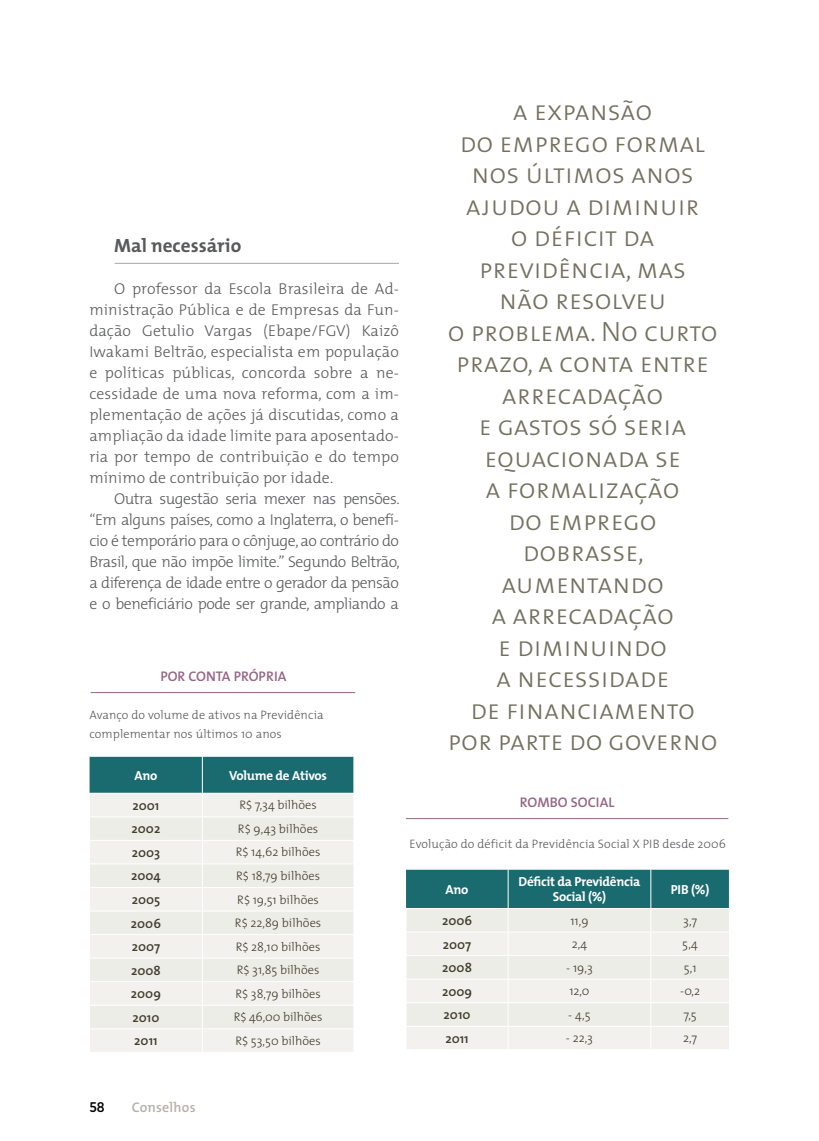
<style>
.page{position:relative;width:819px;height:1141px;background:#fff}
.page>*{position:absolute;margin:0;border:0;box-sizing:border-box;transform-origin:0 0}
.t1{font:28px/31.5px "The Mix Light Caps";color:#737260;text-align:center}
.t2{font:700 19.25px "The Mix";color:#58595b}
.t3{font:300 15.75px/21px "The Mix";letter-spacing:-.015em;color:#58595b;text-align:justify}
.t4{font:600 14px "The Mix";color:#946685}
.t5{font:600 14px "The Mix";letter-spacing:.01em;color:#b3b3a7}
.t6{font:500 14px "Gotham Narrow";color:#000}
.t7{font:600 13.12px "The Mix";color:#403e2e}
.t8{font:700 13.12px/15.8px "The Mix";letter-spacing:-.02em;color:#fff;text-align:center}
.t9{font:300 12.42px "The Mix";color:#403e2e}
.t10{font:300 12.25px/19.2px "The Mix";letter-spacing:.01em;color:#58595b}
</style>
<div class="page">
<hr style="left:91px;top:692px;width:264px;height:1px;background:#946685">
<hr style="left:406px;top:818px;width:322px;height:1px;background:#946685">
<svg style="left:89px;top:756px;width:265px;height:296px;background:#d6dfdc"></svg>
<hr style="left:202px;top:1028px;width:152px;height:1px;background:#fff">
<svg style="left:406px;top:869px;width:324px;height:180px;background:#c3d3d1"></svg>
<hr style="left:650px;top:1026px;width:79px;height:1px;background:#fff">
<hr style="left:115px;top:263px;width:284px;height:1px;background:#a7a9ac">
<p class="t2" style="left:114px;top:229px;width:129px">Mal necessário</p>
<p class="t3" style="left:89px;top:278px;width:311px;text-indent:25px">O professor da Escola Brasileira de Ad&shy;ministração Pública e de Empresas da Fun&shy;dação Getulio Vargas (Ebape/FGV) Kaizô Iwakami Beltrão, especialista em população e políticas públicas, concorda sobre a ne&shy;cessidade de uma nova reforma, com a im&shy;plementação de ações já discutidas, como a ampliação da idade limite para aposentado&shy;ria por tempo de contribuição e do tempo mínimo de contribuição por idade.</p>
<p class="t3" style="left:89px;top:488px;width:312px;text-indent:25px">Outra sugestão seria mexer nas pensões. “Em alguns países, como a Inglaterra, o benefí&shy;cio é temporário para o cônjuge, ao contrário do Brasil, que não impõe limite.” Segundo Beltrão, a diferença de idade entre o gerador da pensão e o beneficiário pode ser grande, ampliando a</p>
<p class="t4" style="left:160px;top:665px;width:126px">POR CONTA PRÓPRIA</p>
<p class="t10" style="left:89px;top:704px;width:236px">Avanço do volume de ativos na Previdência complementar nos últimos 10 anos</p>
<p class="t8" style="left:134px;top:767px;width:24px">Ano</p>
<p class="t8" style="left:229px;top:767px;width:99px">Volume de Ativos</p>
<p class="t7" style="left:132px;top:794px;width:28px">2001</p>
<p class="t9" style="left:239px;top:795px;width:79px">R$ 7,34 bilhões</p>
<p class="t7" style="left:132px;top:818px;width:30px">2002</p>
<p class="t9" style="left:238px;top:818px;width:82px">R$ 9,43 bilhões</p>
<p class="t7" style="left:132px;top:842px;width:30px">2003</p>
<p class="t9" style="left:236px;top:842px;width:86px">R$ 14,62 bilhões</p>
<p class="t7" style="left:131px;top:865px;width:31px">2004</p>
<p class="t9" style="left:236px;top:866px;width:85px">R$ 18,79 bilhões</p>
<p class="t7" style="left:132px;top:889px;width:30px">2005</p>
<p class="t9" style="left:237px;top:889px;width:83px">R$ 19,51 bilhões</p>
<p class="t7" style="left:131px;top:912px;width:32px">2006</p>
<p class="t9" style="left:235px;top:913px;width:88px">R$ 22,89 bilhões</p>
<p class="t7" style="left:132px;top:936px;width:30px">2007</p>
<p class="t9" style="left:236px;top:936px;width:86px">R$ 28,10 bilhões</p>
<p class="t7" style="left:131px;top:959px;width:31px">2008</p>
<p class="t9" style="left:237px;top:960px;width:84px">R$ 31,85 bilhões</p>
<p class="t7" style="left:131px;top:983px;width:32px">2009</p>
<p class="t9" style="left:235px;top:983px;width:87px">R$ 38,79 bilhões</p>
<p class="t7" style="left:132px;top:1006px;width:28px">2010</p>
<p class="t9" style="left:234px;top:1007px;width:90px">R$ 46,00 bilhões</p>
<p class="t7" style="left:134px;top:1030px;width:25px">2011</p>
<p class="t9" style="left:235px;top:1030px;width:87px">R$ 53,50 bilhões</p>
<p class="t1" style="left:447px;top:94px;width:271px">a expansão<br>do emprego formal nos últimos anos ajudou a diminuir<br>o déficit da previdência, mas<br>não resolveu<br>o problema. No curto prazo, a conta entre arrecadação<br>e gastos só seria equacionada se<br>a formalização<br>do emprego dobrasse, aumentando<br>a arrecadação<br>e diminuindo<br>a necessidade<br>de financiamento por parte do governo</p>
<p class="t4" style="left:520px;top:791px;width:11px">ROM</p>
<p class="t4" style="left:549px;top:791px;width:66px">BO SOCIAL</p>
<p class="t10" style="left:409px;top:834px;width:318px">Evolução do déficit da Previdência Social X PIB desde 2006</p>
<p class="t8" style="left:445px;top:881px;width:24px">Ano</p>
<p class="t8" style="left:518px;top:873px;width:123px">Déficit da Previdência<br>Social (%)</p>
<p class="t8" style="left:671px;top:881px;width:40px">PIB (%)</p>
<p class="t7" style="left:442px;top:910px;width:32px">2006</p>
<p class="t9" style="left:570px;top:910px;width:20px">11,9</p>
<p class="t9" style="left:683px;top:910px;width:15px">3,7</p>
<p class="t7" style="left:443px;top:933px;width:30px">2007</p>
<p class="t9" style="left:571px;top:934px;width:17px">2,4</p>
<p class="t9" style="left:682px;top:934px;width:17px">5,4</p>
<p class="t7" style="left:442px;top:957px;width:31px">2008</p>
<p class="t9" style="left:566px;top:957px;width:28px">- 19,3</p>
<p class="t9" style="left:683px;top:957px;width:14px">5,1</p>
<p class="t7" style="left:442px;top:980px;width:32px">2009</p>
<p class="t9" style="left:569px;top:981px;width:22px">12,0</p>
<p class="t9" style="left:680px;top:981px;width:22px">-0,2</p>
<p class="t7" style="left:443px;top:1004px;width:28px">2010</p>
<p class="t9" style="left:568px;top:1004px;width:24px">- 4,5</p>
<p class="t9" style="left:683px;top:1004px;width:15px">7,5</p>
<p class="t7" style="left:445px;top:1027px;width:25px">2011</p>
<p class="t9" style="left:566px;top:1028px;width:29px">- 22,3</p>
<p class="t9" style="left:683px;top:1028px;width:15px">2,7</p>
<p class="t6" style="left:89px;top:1098px;width:17px">58</p>
<p class="t5" style="left:132px;top:1096px;width:65px">CONSELHOS</p>
</div>
